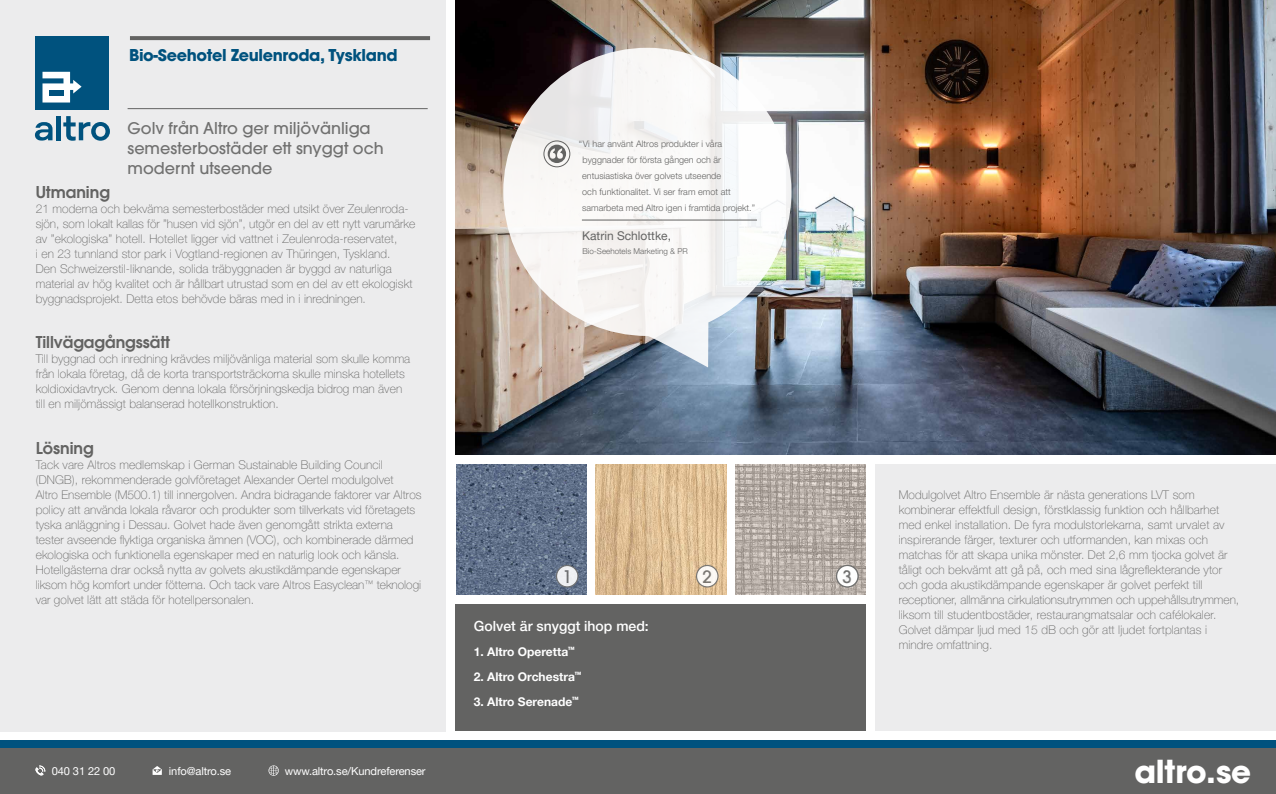
<style>
.page{position:relative;width:1276px;height:794px;background:#fff}
.page>*{position:absolute;margin:0;border:0;box-sizing:border-box;transform-origin:0 0}
.t1{font:700 31px "Avant Garde";letter-spacing:-.02em;color:#fff}
.t2{font:500 17px "Avant Garde";color:#6f6f6e}
.t3{font:500 16px/20px "Avant Garde";color:#636362}
.t4{font:600 16px "Avant Garde";color:#636362}
.t5{font:700 16px "Avant Garde";letter-spacing:-.02em;color:#00527e}
.t6{font:500 14px "Helvetica Neue LT Pro";color:#fff}
.t7{font:100 12px/15px "Helvetica Neue LT Pro";letter-spacing:.005em;color:#636362}
.t8{font:700 12px "Helvetica Neue LT Pro";color:#fff}
.t9{font:12px "Helvetica Neue LT Pro";color:#636362}
.t10{font:11px "Helvetica Neue LT Pro";letter-spacing:-.01em;color:#fff}
.t11{font:300 9px/16px "Helvetica Neue LT Pro";letter-spacing:.005em;color:#636362}
.t12{font:300 8px "Helvetica Neue LT Pro";letter-spacing:.005em;color:#636362}
</style>
<div class="page">
<img style="left:736px;top:465px;width:130px;height:130px">
<img style="left:456px;top:0;width:820px;height:455px">
<img style="left:596px;top:465px;width:130px;height:130px">
<div style="left:876px;top:465px;width:400px;height:266px;background:#ececed"></div>
<div style="left:0;top:0;width:446px;height:731px;background:#ececed"></div>
<div style="left:456px;top:604px;width:410px;height:127px;background:#636362"></div>
<hr style="left:56px;top:116px;width:4px;height:24px;background:#00527e">
<svg style="left:35px;top:122px;width:18px;height:19px"></svg>
<svg style="left:63px;top:116px;width:47px;height:25px"></svg>
<div style="left:36px;top:36px;width:73px;height:74px;background:#00527e"></div>
<svg style="left:42px;top:72px;width:40px;height:30px"></svg>
<div style="left:49px;top:90px;width:14px;height:6px;background:#00527e"></div>
<svg style="left:130px;top:36px;width:300px;height:4px"></svg>
<hr style="left:128px;top:108px;width:300px;height:1px;background:#636362">
<svg style="left:503px;top:48px;width:288px;height:319px;fill:#f6f5f5"></svg>
<div style="left:544px;top:141px;width:26px;height:26px;border:1px solid #636362;border-radius:50%"></div>
<svg style="left:548px;top:145px;width:18px;height:18px"></svg>
<hr style="left:582px;top:220px;width:175px;height:1px;background:#636362">
<img style="left:456px;top:465px;width:130px;height:130px">
<svg style="left:556px;top:565px;width:22px;height:22px"></svg>
<div style="left:556px;top:565px;width:22px;height:22px;border:1px solid #6f6f6e;border-radius:50%"></div>
<div style="left:836px;top:565px;width:22px;height:22px;background:#fff;border-radius:50%"></div>
<div style="left:836px;top:565px;width:22px;height:22px;border:1px solid #6f6f6e;border-radius:50%"></div>
<svg style="left:696px;top:565px;width:22px;height:22px"></svg>
<div style="left:696px;top:565px;width:22px;height:22px;border:1px solid #6f6f6e;border-radius:50%"></div>
<div style="left:0;top:740px;width:1276px;height:9px;background:#00527e"></div>
<div style="left:0;top:749px;width:1275px;height:45px;background:#636362"></div>
<svg style="left:153px;top:766px;width:9px;height:9px"></svg>
<svg style="left:35px;top:765px;width:10px;height:11px"></svg>
<svg style="left:268px;top:765px;width:11px;height:10px"></svg>
<h3 class="t5" style="left:129px;top:45px;width:270px">Bio-Seehotel Zeulenroda, Tyskland</h3>
<h3 class="t3" style="left:128px;top:118px;width:258px">Golv från Altro ger miljövänliga semesterbostäder ett snyggt och modernt utseende</h3>
<h3 class="t4" style="left:36px;top:181px;width:76px">Utmaning</h3>
<p class="t7" style="left:36px;top:201px;width:381px">21 moderna och bekväma semesterbostäder med utsikt över Zeulenroda&shy;sjön, som lokalt kallas för ”husen vid sjön”, utgör en del av ett nytt varumärke av ”ekologiska” hotell. Hotellet ligger vid vattnet i Zeulenroda-reservatet,<br>i en 23 tunnland stor park i Vogtland-regionen av Thüringen, Tyskland.<br>Den Schweizerstil-liknande, solida träbyggnaden är byggd av naturliga material av hög kvalitet och är hållbart utrustad som en del av ett ekologiskt byggnadsprojekt. Detta etos behövde bäras med in i inredningen.</p>
<h3 class="t4" style="left:36px;top:332px;width:136px">Tillvägagångssätt</h3>
<p class="t7" style="left:36px;top:351px;width:376px">Till byggnad och inredning krävdes miljövänliga material som skulle komma från lokala företag, då de korta transportsträckorna skulle minska hotellets koldioxidavtryck. Genom denna lokala försörjningskedja bidrog man även till en miljömässigt balanserad hotellkonstruktion.</p>
<h3 class="t4" style="left:36px;top:437px;width:59px">Lösning</h3>
<p class="t7" style="left:36px;top:457px;width:387px">Tack vare Altros medlemskap i German Sustainable Building Council (DNGB), rekommenderade golvföretaget Alexander Oertel modulgolvet<br>Altro Ensemble (M500.1) till innergolven. Andra bidragande faktorer var Altros policy att använda lokala råvaror och produkter som tillverkats vid företagets tyska anläggning i Dessau. Golvet hade även genomgått strikta externa tester avseende flyktiga organiska ämnen (VOC), och kombinerade därmed ekologiska och funktionella egenskaper med en naturlig look och känsla.<br>Hotellgästerna drar också nytta av golvets akustikdämpande egenskaper liksom hög komfort under fötterna. Och tack vare Altros Easyclean<sup>™</sup> teknologi var golvet lätt att städa för hotellpersonalen.</p>
<p class="t11" style="left:582px;top:136px;width:174px;text-indent:-3px">“Vi har använt Altros produkter i våra byggnader för första gången och är entusiastiska över golvets utseende<br>och funktionalitet. Vi ser fram emot att samarbeta med Altro igen i framtida projekt.”</p>
<p class="t9" style="left:582px;top:228px;width:90px">Katrin Schlottke,</p>
<p class="t12" style="left:582px;top:246px;width:107px">Bio-Seehotels Marketing &amp; PR</p>
<h2 class="t2" style="left:562px;top:566px;width:11px">1</h2>
<h2 class="t2" style="left:702px;top:566px;width:11px">2</h2>
<h2 class="t2" style="left:842px;top:566px;width:11px">3</h2>
<h2 class="t2" style="left:842px;top:566px;width:11px">2</h2>
<p class="t6" style="left:474px;top:617px;width:176px">Golvet är snyggt ihop med:</p>
<p class="t8" style="left:474px;top:644px;width:103px">1. Altro Operetta<sup>™</sup></p>
<p class="t8" style="left:474px;top:669px;width:109px">2. Altro Orchestra<sup>™</sup></p>
<p class="t8" style="left:474px;top:694px;width:107px">3. Altro Serenade<sup>™</sup></p>
<p class="t7" style="left:898px;top:487px;width:342px">Modulgolvet Altro Ensemble är nästa generations LVT som kombinerar effektfull design, förstklassig funktion och hållbarhet med enkel installation. De fyra modulstorlekarna, samt urvalet av inspirerande färger, texturer och utformanden, kan mixas och matchas för att skapa unika mönster. Det 2,6 mm tjocka golvet är tåligt och bekvämt att gå på, och med sina lågreflekterande ytor och goda akustikdämpande egenskaper är golvet perfekt till receptioner, allmänna cirkulationsutrymmen och uppehållsutrymmen, liksom till studentbostäder, restaurangmatsalar och cafélokaler.<br>Golvet dämpar ljud med 15 dB och gör att ljudet fortplantas i mindre omfattning.</p>
<p class="t10" style="left:52px;top:764px;width:65px">040 31 22 00</p>
<p class="t10" style="left:169px;top:764px;width:64px">info@altro.se</p>
<p class="t10" style="left:285px;top:764px;width:142px">www.altro.se/Kundreferenser</p>
<h1 class="t1" style="left:1134px;top:751px;width:118px">altro.se</h1>
</div>
